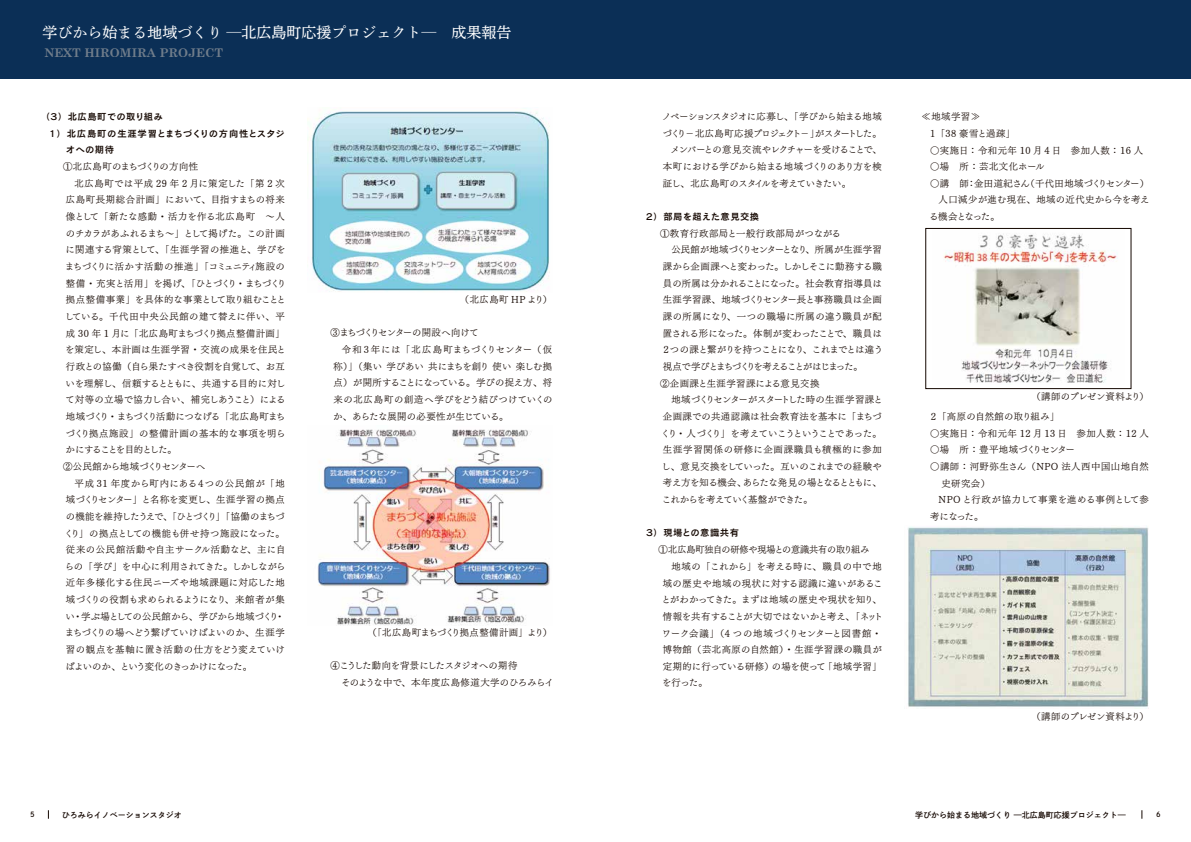
<style>
.page{position:relative;width:1191px;height:842px;background:#fff}
.page>*{position:absolute;margin:0;border:0;box-sizing:border-box;transform-origin:0 0}
.t1{font:15px "FOT DNP Shuei Y Min Std M";color:#fff}
.t2{font:700 12px "Century Schoolbook";color:#9c9fa2}
.t3{font:9.4px/19.5px "UD Mincho Pr 6 L";letter-spacing:.005em;color:#140700}
.t4{font:9.4px "UD Mincho Pr 6 L";letter-spacing:.05em;color:#140700}
.t5{font:9.4px "UD Mincho Pr 6 L";letter-spacing:-.03em;color:#140700}
.t6{font:9.4px "UD Mincho Pr 6 L";letter-spacing:.035em;color:#140700}
.t7{font:9.4px/16.7px "UD Mincho Pr 6 L";letter-spacing:-.015em;color:#140700}
.t8{font:9.4px "Cezanne Pro DB";letter-spacing:.04em;color:#140700}
.t9{font:9.4px "UD Mincho Pr 6 L";letter-spacing:-.055em;color:#140700}
.t10{font:9.4px "UD Mincho Pr 6 L";letter-spacing:-.065em;color:#140700}
.t11{font:9.4px "UD Mincho Pr 6 L";letter-spacing:-.02em;color:#140700}
.t12{font:9.4px "UD Mincho Pr 6 L";letter-spacing:-.025em;color:#140700}
.t13{font:9.4px "UD Mincho Pr 6 L";letter-spacing:.055em;color:#140700}
.t14{font:9.4px "UD Mincho Pr 6 L";letter-spacing:-.05em;color:#140700}
.t15{font:9.4px "UD Mincho Pr 6 L";letter-spacing:.06em;color:#140700}
.t16{font:9.4px "UD Mincho Pr 6 L";letter-spacing:-.07em;color:#140700}
.t17{font:9.4px "UD Mincho Pr 6 L";letter-spacing:-.08em;color:#140700}
.t18{font:9.4px "UD Mincho Pr 6 L";letter-spacing:.03em;color:#140700}
.t19{font:9.4px "UD Mincho Pr 6 L";letter-spacing:-.04em;color:#140700}
.t20{font:9.4px "UD Mincho Pr 6 L";letter-spacing:-.06em;color:#140700}
.t21{font:9.4px "UD Mincho Pr 6 L";letter-spacing:-.1em;color:#140700}
.t22{font:9.4px "UD Mincho Pr 6 L";letter-spacing:-.115em;color:#140700}
.t23{font:9.4px "UD Mincho Pr 6 L";letter-spacing:-.035em;color:#140700}
.t24{font:9.4px "UD Mincho Pr 6 L";letter-spacing:-.045em;color:#140700}
.t25{font:9.4px "UD Mincho Pr 6 L";letter-spacing:-.135em;color:#140700}
.t26{font:9.4px "UD Mincho Pr 6 L";letter-spacing:.045em;color:#140700}
.t27{font:9.4px "UD Mincho Pr 6 L";letter-spacing:.025em;color:#140700}
.t28{font:9.4px "UD Mincho Pr 6 L";letter-spacing:.04em;color:#140700}
.t29{font:9.4px "UD Mincho Pr 6 L";letter-spacing:.065em;color:#140700}
.t30{font:9.4px "UD Mincho Pr 6 L";letter-spacing:.085em;color:#140700}
.t31{font:9.4px "UD Mincho Pr 6 L";letter-spacing:-.13em;color:#140700}
.t32{font:8px "FOT DNP Shuei Go Gin Std B";color:#140700}
.t33{font:7.1px "FOT DNP Shuei Go Gin Std B";color:#140700}
</style>
<div class="page">
<div style="left:0;top:0;width:1191px;height:79px;background:#0b2f56"></div>
<img style="left:308px;top:108px;width:242px;height:184px">
<img style="left:908px;top:526px;width:240px;height:182px">
<img style="left:317px;top:429px;width:233px;height:197px">
<img style="left:944px;top:234px;width:174px;height:149px">
<div style="left:925px;top:228px;width:206px;height:161px;border:1px solid #140700"></div>
<h1 class="t1" style="left:43px;top:22px;width:470px">学びから始まる地域づくり ̶北広島町応援プロジェクト̶　成果報告</h1>
<p class="t2" style="left:45px;top:45px;width:180px">NEXT HIROMIRA PROJECT</p>
<p class="t8" style="left:40px;top:111px;width:124px">（３）北広島町での取り組み</p>
<p class="t8" style="left:48px;top:127px;width:238px">１）北広島町の生涯学習とまちづくりの方向性とスタジ</p>
<p class="t8" style="left:66px;top:144px;width:50px">オへの期待</p>
<p class="t18" style="left:63px;top:158px;width:137px">①北広島町のまちづくりの方向性</p>
<p class="t4" style="left:74px;top:175px;width:212px">北広島町では平成 29 年 2 月に策定した「第 2 次</p>
<p class="t13" style="left:66px;top:192px;width:220px">広島町長期総合計画」において、目指すまちの将来</p>
<p class="t3" style="left:66px;top:206px;width:220px">像として「新たな感動・活力を作る北広島町　～人</p>
<p class="t3" style="left:66px;top:223px;width:220px">のチカラがあふれるまち～」として掲げた。この計画</p>
<p class="t6" style="left:66px;top:242px;width:221px">に関連する背策として、「生涯学習の推進と、学びを</p>
<p class="t5" style="left:65px;top:258px;width:222px">まちづくりに活かす活動の推進」「コミュニティ施設の</p>
<p class="t9" style="left:66px;top:275px;width:222px">整備・充実と活用」を掲げ、「ひとづくり・まちづくり</p>
<p class="t3" style="left:66px;top:289px;width:221px">拠点整備事業」を具体的な事業として取り組むことと</p>
<p class="t26" style="left:65px;top:308px;width:222px">している。千代田中央公民館の建て替えに伴い、平</p>
<p class="t4" style="left:66px;top:325px;width:220px">成 30 年 1 月に「北広島町まちづくり拠点整備計画」</p>
<p class="t4" style="left:65px;top:342px;width:222px">を策定し、本計画は生涯学習・交流の成果を住民と</p>
<p class="t5" style="left:66px;top:358px;width:220px">行政との協働（自ら果たすべき役割を自覚して、お互</p>
<p class="t5" style="left:66px;top:375px;width:221px">いを理解し、信頼するとともに、共通する目的に対し</p>
<p class="t3" style="left:65px;top:389px;width:221px">て対等の立場で協力し合い、補完しあうこと）による</p>
<p class="t14" style="left:66px;top:408px;width:221px">地域づくり・まちづくり活動につなげる「北広島町まち</p>
<p class="t13" style="left:66px;top:425px;width:221px">づくり拠点施設」の整備計画の基本的な事項を明ら</p>
<p class="t31" style="left:66px;top:441px;width:113px">かにすることを目的とした。</p>
<p class="t5" style="left:63px;top:458px;width:143px">②公民館から地域づくりセンターへ</p>
<p class="t29" style="left:74px;top:475px;width:212px">平成 31 年度から町内にある４つの公民館が「地</p>
<p class="t3" style="left:66px;top:489px;width:220px">域づくりセンター」と名称を変更し、生涯学習の拠点</p>
<p class="t17" style="left:66px;top:508px;width:220px">の機能を維持したうえで、「ひとづくり」「協働のまちづ</p>
<p class="t3" style="left:64px;top:522px;width:222px">くり」の拠点としての機能も併せ持つ施設になった。</p>
<p class="t15" style="left:66px;top:541px;width:221px">従来の公民館活動や自主サークル活動など、主に自</p>
<p class="t23" style="left:65px;top:558px;width:222px">らの「学び」を中心に利用されてきた。しかしながら</p>
<p class="t4" style="left:66px;top:575px;width:220px">近年多様化する住民ニーズや地域課題に対応した地</p>
<p class="t11" style="left:66px;top:591px;width:220px">域づくりの役割も求められるようになり、来館者が集</p>
<p class="t3" style="left:66px;top:606px;width:220px">い・学ぶ場としての公民館から、学びから地域づくり・</p>
<p class="t11" style="left:65px;top:625px;width:221px">まちづくりの場へどう繋げていけばよいのか、生涯学</p>
<p class="t27" style="left:66px;top:641px;width:220px">習の観点を基軸に置き活動の仕方をどう変えていけ</p>
<p class="t16" style="left:66px;top:658px;width:188px">ばよいのか、という変化のきっかけになった。</p>
<p class="t3" style="left:460px;top:289px;width:94px">（北広島町 HP より）</p>
<p class="t20" style="left:330px;top:324px;width:150px">③まちづくりセンターの開設へ向けて</p>
<p class="t3" style="left:342px;top:339px;width:212px">令和３年には「北広島町まちづくりセンター（仮</p>
<p class="t3" style="left:333px;top:356px;width:220px">称）」（集い 学びあい 共にまちを創り 使い 楽しむ拠</p>
<p class="t24" style="left:333px;top:374px;width:220px">点）が開所することになっている。学びの捉え方、将</p>
<p class="t4" style="left:333px;top:391px;width:220px">来の北広島町の創造へ学びをどう結びつけていくの</p>
<p class="t3" style="left:333px;top:405px;width:177px">か、あらたな展開の必要性が生じている。</p>
<p class="t4" style="left:367px;top:624px;width:186px">（「北広島町まちづくり拠点整備計画」より）</p>
<p class="t7" style="left:341px;top:657px;width:214px;text-indent:-10px">④こうした動向を背景にしたスタジオへの期待<br>そのような中で、本年度広島修道大学のひろみらイ</p>
<p class="t9" style="left:661px;top:108px;width:221px">ノベーションスタジオに応募し、「学びから始まる地域</p>
<p class="t22" style="left:663px;top:125px;width:220px">づくり－北広島町応援プロジェクト－」がスタートした。</p>
<p class="t21" style="left:670px;top:142px;width:213px">メンバーとの意見交流やレクチャーを受けることで、</p>
<p class="t3" style="left:663px;top:156px;width:220px">本町における学びから始まる地域づくりのあり方を検</p>
<p class="t14" style="left:663px;top:175px;width:190px">証し、北広島町のスタイルを考えていきたい。</p>
<p class="t8" style="left:645px;top:210px;width:116px">２）部局を超えた意見交換</p>
<p class="t4" style="left:660px;top:225px;width:182px">①教育行政部局と一般行政部局がつながる</p>
<p class="t3" style="left:671px;top:239px;width:212px">公民館が地域づくりセンターとなり、所属が生涯学習</p>
<p class="t7" style="left:663px;top:257px;width:220px">課から企画課へと変わった。しかしそこに勤務する職</p>
<p class="t3" style="left:663px;top:273px;width:220px">員の所属は分かれることになった。社会教育指導員は</p>
<p class="t6" style="left:663px;top:292px;width:220px">生涯学習課、地域づくりセンター長と事務職員は企画</p>
<p class="t4" style="left:663px;top:308px;width:220px">課の所属になり、一つの職場に所属の違う職員が配</p>
<p class="t5" style="left:663px;top:325px;width:220px">置される形になった。体制が変わったことで、職員は</p>
<p class="t10" style="left:661px;top:341px;width:223px">２つの課と繋がりを持つことになり、これまでとは違う</p>
<p class="t25" style="left:663px;top:358px;width:201px">視点で学びとまちづくりを考えることがはじまった。</p>
<p class="t4" style="left:660px;top:375px;width:161px">②企画課と生涯学習課による意見交換</p>
<p class="t16" style="left:671px;top:391px;width:213px">地域づくりセンターがスタートした時の生涯学習課と</p>
<p class="t4" style="left:663px;top:408px;width:220px">企画課での共通認識は社会教育法を基本に「まちづ</p>
<p class="t10" style="left:661px;top:425px;width:222px">くり・人づくり」を考えていこうということであった。</p>
<p class="t30" style="left:663px;top:441px;width:220px">生涯学習関係の研修に企画課職員も積極的に参加</p>
<p class="t12" style="left:661px;top:458px;width:222px">し、意見交換をしていった。互いのこれまでの経験や</p>
<p class="t19" style="left:663px;top:475px;width:220px">考え方を知る機会、あらたな発見の場となるとともに、</p>
<p class="t20" style="left:662px;top:491px;width:153px">これからを考えていく基盤ができた。</p>
<p class="t8" style="left:645px;top:527px;width:96px">３）現場との意識共有</p>
<p class="t3" style="left:648px;top:539px;width:222px">　①北広島町独自の研修や現場との意識共有の取り組み</p>
<p class="t6" style="left:671px;top:558px;width:212px">地域の「これから」を考える時に、職員の中で地</p>
<p class="t28" style="left:663px;top:575px;width:221px">域の歴史や地域の現状に対する認識に違いがあるこ</p>
<p class="t3" style="left:661px;top:589px;width:222px">とがわかってきた。まずは地域の歴史や現状を知り、</p>
<p class="t3" style="left:663px;top:606px;width:222px">情報を共有することが大切ではないかと考え、「ネット</p>
<p class="t12" style="left:662px;top:625px;width:221px">ワーク会議」（4 つの地域づくりセンターと図書館・</p>
<p class="t4" style="left:663px;top:641px;width:220px">博物館（芸北高原の自然館）・生涯学習課の職員が</p>
<p class="t3" style="left:663px;top:656px;width:220px">定期的に行っている研修）の場を使って「地域学習」</p>
<p class="t3" style="left:662px;top:672px;width:47px">を行った。</p>
<p class="t3" style="left:921px;top:106px;width:60px">≪地域学習≫</p>
<p class="t3" style="left:928px;top:123px;width:89px">１「38 豪雪と過疎」</p>
<p class="t4" style="left:930px;top:142px;width:214px">〇実施日：令和元年 10 月 4 日　参加人数：16 人</p>
<p class="t4" style="left:930px;top:158px;width:116px">〇場　所：芸北文化ホール</p>
<p class="t18" style="left:930px;top:175px;width:220px">〇講　師：金田道紀さん（千代田地域づくりセンター）</p>
<p class="t6" style="left:938px;top:192px;width:212px">人口減少が進む現在、地域の近代史から今を考え</p>
<p class="t21" style="left:929px;top:208px;width:72px">る機会となった。</p>
<p class="t3" style="left:928px;top:386px;width:222px;text-indent:103px">（講師のプレゼン資料より）<br>２「高原の自然館の取り組み」　</p>
<p class="t4" style="left:930px;top:425px;width:220px">〇実施日：令和元年 12 月 13 日　参加人数：12 人</p>
<p class="t17" style="left:930px;top:441px;width:146px">〇場　所：豊平地域づくりセンター</p>
<p class="t15" style="left:930px;top:458px;width:220px">〇講師：河野弥生さん（NPO 法人西中国山地自然</p>
<p class="t3" style="left:941px;top:473px;width:50px">史研究会）</p>
<p class="t3" style="left:938px;top:489px;width:212px">NPO と行政が協力して事業を進める事例として参</p>
<p class="t3" style="left:930px;top:506px;width:55px">考になった。</p>
<p class="t19" style="left:1031px;top:708px;width:119px">（講師のプレゼン資料より）</p>
<p class="t33" style="left:30px;top:809px;width:6px">5</p>
<p class="t32" style="left:62px;top:809px;width:121px">ひろみらイノベーションスタジオ</p>
<p class="t32" style="left:915px;top:809px;width:212px">学びから始まる地域づくり ̶北広島町応援プロジェクト̶</p>
<p class="t33" style="left:1156px;top:809px;width:6px">6</p>
</div>
